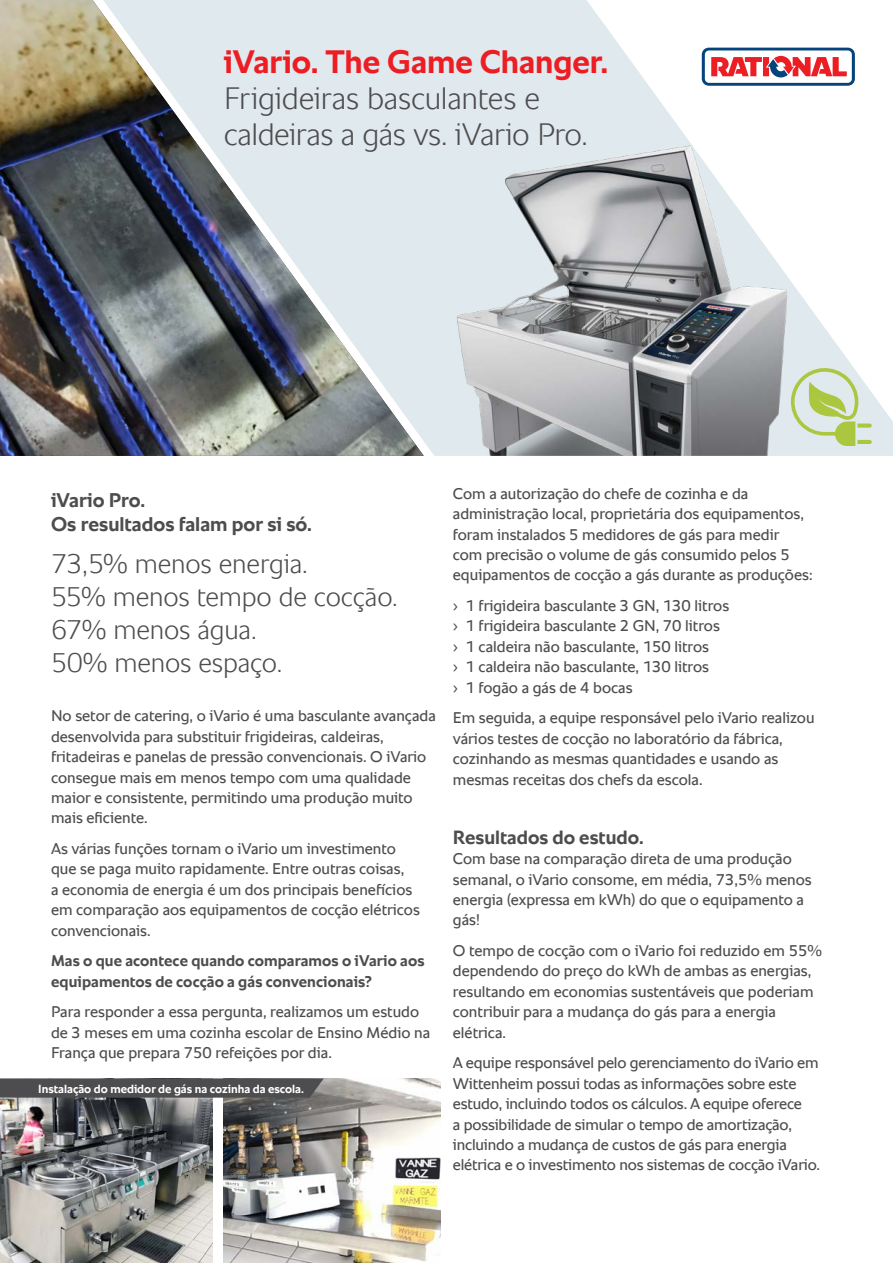
<style>
.page{position:relative;width:893px;height:1263px;background:#fff}
.page>*{position:absolute;margin:0;border:0;box-sizing:border-box;transform-origin:0 0}
.t1{font:700 33px "RATIONAL Sans TT";letter-spacing:-.005em;color:#ed1d24}
.t2{font:300 31.5px/36px "RATIONAL Sans TT";letter-spacing:-.015em;color:#4d4d4f}
.t3{font:300 27.3px/33.2px "RATIONAL Sans TT";letter-spacing:-.005em;color:#4d4d4f}
.t4{font:700 20.1px/24.5px "RATIONAL Sans TT";color:#4d4d4f}
.t5{font:700 19.5px "RATIONAL Sans TT";color:#4d4d4f}
.t6{font:15.75px/20.4px "RATIONAL Sans TT";color:#4d4d4f}
.t7{font:700 15.75px/20.4px "RATIONAL Sans TT";letter-spacing:.005em;color:#4d4d4f}
.t8{font:700 12px "RATIONAL Sans TT";color:#fff}
</style>
<div class="page">
<img style="left:0;top:0;width:103px;height:456px">
<img style="left:223px;top:1078px;width:217px;height:185px">
<img style="left:0;top:1098px;width:213px;height:165px">
<svg style="left:0;top:1078px;width:324px;height:20px;background:#515153"></svg>
<img style="left:103px;top:0;width:790px;height:456px">
<img style="left:404px;top:129px;width:480px;height:327px">
<svg style="left:790px;top:422px;width:82px;height:24px;background:#cdddb0"></svg>
<svg style="left:587px;top:0;width:306px;height:422px"></svg>
<svg style="left:702px;top:48px;width:153px;height:38px"></svg>
<h1 class="t1" style="left:224px;top:38px;width:386px">iVario. The Game Changer.</h1>
<h2 class="t2" style="left:224px;top:81px;width:365px">Frigideiras basculantes e caldeiras a gás vs. iVario Pro.</h2>
<p class="t4" style="left:51px;top:488px;width:262px">iVario Pro.<br>Os resultados falam por si só.</p>
<h3 class="t3" style="left:51px;top:547px;width:348px">73,5% menos energia.<br>55% menos tempo de cocção.<br>67% menos água.<br>50% menos espaço.</h3>
<p class="t6" style="left:51px;top:706px;width:386px">No setor de catering, o iVario é uma basculante avançada desenvolvida para substituir frigideiras, caldeiras, fritadeiras e panelas de pressão convencionais. O iVario consegue mais em menos tempo com uma qualidade maior e consistente, permitindo uma produção muito mais eficiente.</p>
<p class="t6" style="left:51px;top:838px;width:370px">As várias funções tornam o iVario um investimento que se paga muito rapidamente. Entre outras coisas,<br>a economia de energia é um dos principais benefícios em comparação aos equipamentos de cocção elétricos convencionais.</p>
<p class="t7" style="left:51px;top:951px;width:375px">Mas o que acontece quando comparamos o iVario aos equipamentos de cocção a gás convencionais?</p>
<p class="t6" style="left:51px;top:1002px;width:381px">Para responder a essa pergunta, realizamos um estudo de 3 meses em uma cozinha escolar de Ensino Médio na<br>França que prepara 750 refeições por dia.</p>
<p class="t8" style="left:38px;top:1080px;width:267px">Instalação do medidor de gás na cozinha da escola.</p>
<p class="t6" style="left:453px;top:483px;width:361px">Com a autorização do chefe de cozinha e da administração local, proprietária dos equipamentos, foram instalados 5 medidores de gás para medir com precisão o volume de gás consumido pelos 5 equipamentos de cocção a gás durante as produções:</p>
<p class="t6" style="left:453px;top:596px;width:278px">› 1 frigideira basculante 3 GN, 130 litros › 1 frigideira basculante 2 GN, 70 litros<br>› 1 caldeira não basculante, 150 litros<br>› 1 caldeira não basculante, 130 litros<br>› 1 fogão a gás de 4 bocas</p>
<p class="t6" style="left:453px;top:708px;width:363px">Em seguida, a equipe responsável pelo iVario realizou vários testes de cocção no laboratório da fábrica, cozinhando as mesmas quantidades e usando as mesmas receitas dos chefs da escola.</p>
<p class="t5" style="left:453px;top:823px;width:192px">Resultados do estudo.</p>
<p class="t6" style="left:453px;top:849px;width:360px">Com base na comparação direta de uma produção semanal, o iVario consome, em média, 73,5% menos energia (expressa em kWh) do que o equipamento a gás!</p>
<p class="t6" style="left:453px;top:940px;width:371px">O tempo de cocção com o iVario foi reduzido em 55% dependendo do preço do kWh de ambas as energias, resultando em economias sustentáveis que poderiam contribuir para a mudança do gás para a energia elétrica.</p>
<p class="t6" style="left:453px;top:1053px;width:369px">A equipe responsável pelo gerenciamento do iVario em Wittenheim possui todas as informações sobre este estudo, incluindo todos os cálculos. A equipe oferece<br>a possibilidade de simular o tempo de amortização, incluindo a mudança de custos de gás para energia elétrica e o investimento nos sistemas de cocção iVario.</p>
</div>
